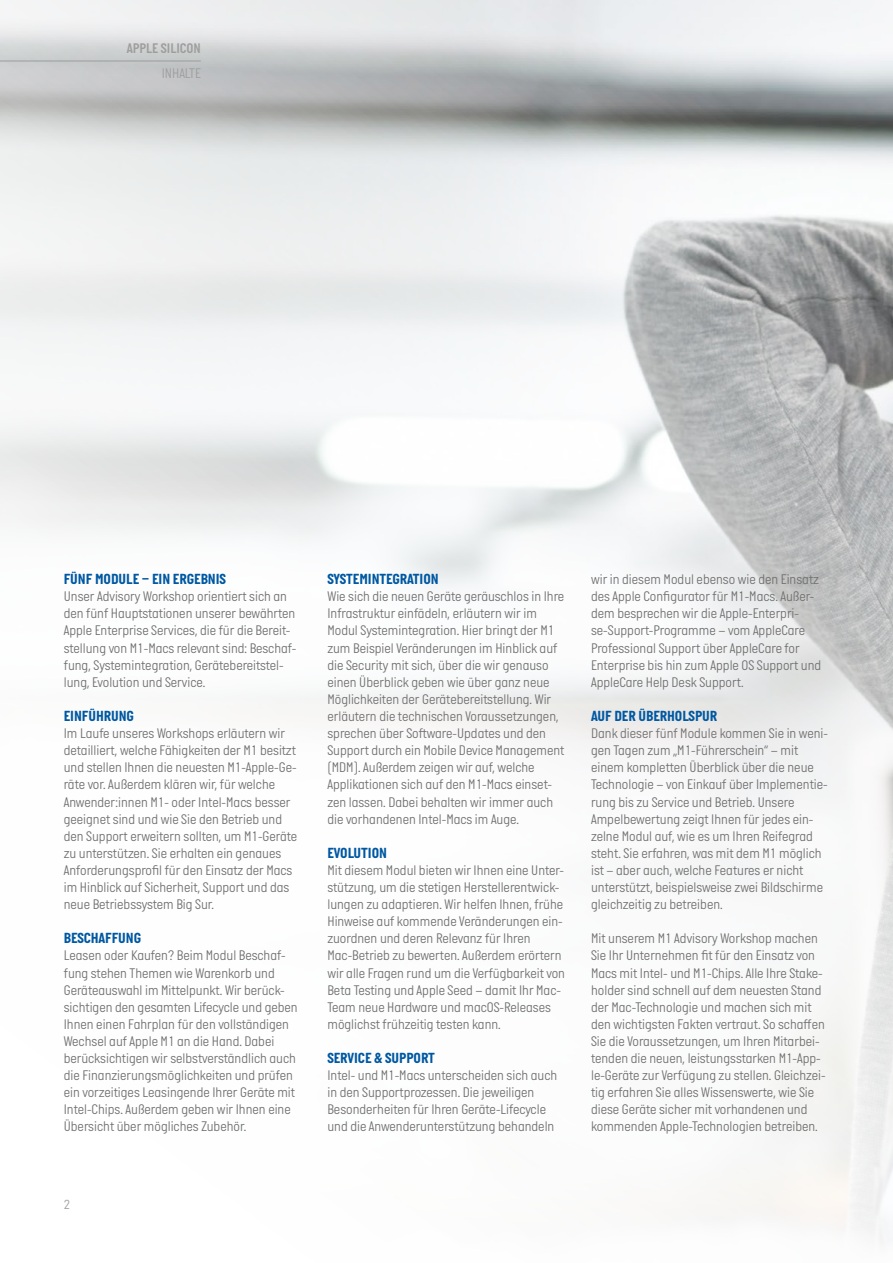
<style>
.page{position:relative;width:893px;height:1263px;background:#fff}
.page>*{position:absolute;margin:0;border:0;box-sizing:border-box;transform-origin:0 0}
.t1{font:700 15px "Italian Plate No One";color:#0058a2}
.t2{font:300 14.25px/17.1px "Italian Plate No One";color:#706f6f}
.t3{font:14.25px "Italian Plate No One D Bd";color:#9d9d9c}
.t4{font:300 14.25px "Italian Plate No One";color:#9d9d9c}
.t5{font:300 13.5px "Italian Plate No One";color:#9d9d9c}
</style>
<div class="page">
<img style="left:0;top:0;width:893px;height:1243px">
<hr style="left:0;top:61px;width:201px;height:1px;background:#9d9d9c">
<p class="t3" style="left:127px;top:41px;width:76px">APPLE SILICON</p>
<p class="t4" style="left:162px;top:65px;width:41px">INHALTE</p>
<p class="t1" style="left:64px;top:571px;width:164px">FÜNF MODULE – EIN ERGEBNIS</p>
<p class="t2" style="left:64px;top:588px;width:234px">Unser Advisory Workshop orientiert sich an den fünf Hauptstationen unserer bewährten Apple Enterprise Services, die für die Bereit&shy;stellung von M1-Macs relevant sind: Beschaf&shy;fung, Systemintegration, Gerätebereitstel&shy;lung, Evolution und Service.</p>
<p class="t1" style="left:64px;top:708px;width:72px">EINFÜHRUNG</p>
<p class="t2" style="left:64px;top:725px;width:235px">Im Laufe unseres Workshops erläutern wir detailliert, welche Fähigkeiten der M1 besitzt und stellen Ihnen die neuesten M1-Apple-Ge&shy;räte vor. Außerdem klären wir, für welche Anwender:innen M1- oder Intel-Macs besser geeignet sind und wie Sie den Betrieb und den Support erweitern sollten, um M1-Geräte zu unterstützen. Sie erhalten ein genaues Anforderungsprofil für den Einsatz der Macs im Hinblick auf Sicherheit, Support und das neue Betriebssystem Big Sur.</p>
<p class="t1" style="left:64px;top:930px;width:79px">BESCHAFFUNG</p>
<p class="t2" style="left:64px;top:948px;width:235px">Leasen oder Kaufen? Beim Modul Beschaf&shy;fung stehen Themen wie Warenkorb und Geräteauswahl im Mittelpunkt. Wir berück&shy;sichtigen den gesamten Lifecycle und geben Ihnen einen Fahrplan für den vollständigen Wechsel auf Apple M1 an die Hand. Dabei berücksichtigen wir selbstverständlich auch die Finanzierungsmöglichkeiten und prüfen ein vorzeitiges Leasingende Ihrer Geräte mit Intel-Chips. Außerdem geben wir Ihnen eine Übersicht über mögliches Zubehör.</p>
<p class="t5" style="left:64px;top:1197px;width:8px">2</p>
<p class="t1" style="left:327px;top:571px;width:113px">SYSTEMINTEGRATION</p>
<p class="t2" style="left:327px;top:588px;width:238px">Wie sich die neuen Geräte geräuschlos in Ihre Infrastruktur einfädeln, erläutern wir im Modul Systemintegration. Hier bringt der M1 zum Beispiel Veränderungen im Hinblick auf die Security mit sich, über die wir genauso einen Überblick geben wie über ganz neue Möglichkeiten der Gerätebereitstellung. Wir erläutern die technischen Voraussetzungen, sprechen über Software-Updates und den Support durch ein Mobile Device Management (MDM). Außerdem zeigen wir auf, welche Applikationen sich auf den M1-Macs einset&shy;zen lassen. Dabei behalten wir immer auch die vorhandenen Intel-Macs im Auge.</p>
<p class="t1" style="left:327px;top:845px;width:61px">EVOLUTION</p>
<p class="t2" style="left:327px;top:862px;width:239px">Mit diesem Modul bieten wir Ihnen eine Unter&shy;stützung, um die stetigen Herstellerentwick&shy;lungen zu adaptieren. Wir helfen Ihnen, frühe Hinweise auf kommende Veränderungen ein&shy;zuordnen und deren Relevanz für Ihren Mac-Betrieb zu bewerten. Außerdem erörtern wir alle Fragen rund um die Verfügbarkeit von Beta Testing und Apple Seed – damit Ihr Mac-Team neue Hardware und macOS-Releases möglichst frühzeitig testen kann.</p>
<p class="t1" style="left:327px;top:1050px;width:109px">SERVICE &amp; SUPPORT</p>
<p class="t2" style="left:327px;top:1067px;width:231px">Intel- und M1-Macs unterscheiden sich auch in den Supportprozessen. Die jeweiligen Besonderheiten für Ihren Geräte-Lifecycle und die Anwenderunterstützung behandeln</p>
<p class="t2" style="left:591px;top:571px;width:232px">wir in diesem Modul ebenso wie den Einsatz des Apple Configurator für M1-Macs. Außer&shy;dem besprechen wir die Apple-Enterpri&shy;se-Support-Programme – vom AppleCare Professional Support über AppleCare for Enterprise bis hin zum Apple OS Support und AppleCare Help Desk Support.</p>
<p class="t1" style="left:591px;top:708px;width:128px">AUF DER ÜBERHOLSPUR</p>
<p class="t2" style="left:591px;top:725px;width:238px">Dank dieser fünf Module kommen Sie in weni&shy;gen Tagen zum „M1-Führerschein“ – mit einem kompletten Überblick über die neue Technologie – von Einkauf über Implementie&shy;rung bis zu Service und Betrieb. Unsere Ampelbewertung zeigt Ihnen für jedes ein&shy;zelne Modul auf, wie es um Ihren Reifegrad steht. Sie erfahren, was mit dem M1 möglich ist – aber auch, welche Features er nicht unterstützt, beispielsweise zwei Bildschirme gleichzeitig zu betreiben.</p>
<p class="t2" style="left:591px;top:930px;width:236px">Mit unserem M1 Advisory Workshop machen Sie Ihr Unternehmen fit für den Einsatz von Macs mit Intel- und M1-Chips. Alle Ihre Stake&shy;holder sind schnell auf dem neuesten Stand der Mac-Technologie und machen sich mit den wichtigsten Fakten vertraut. So schaffen Sie die Voraussetzungen, um Ihren Mitarbei&shy;tenden die neuen, leistungsstarken M1-App&shy;le-Geräte zur Verfügung zu stellen. Gleichzei&shy;tig erfahren Sie alles Wissenswerte, wie Sie diese Geräte sicher mit vorhandenen und kommenden Apple-Technologien betreiben.</p>
</div>
